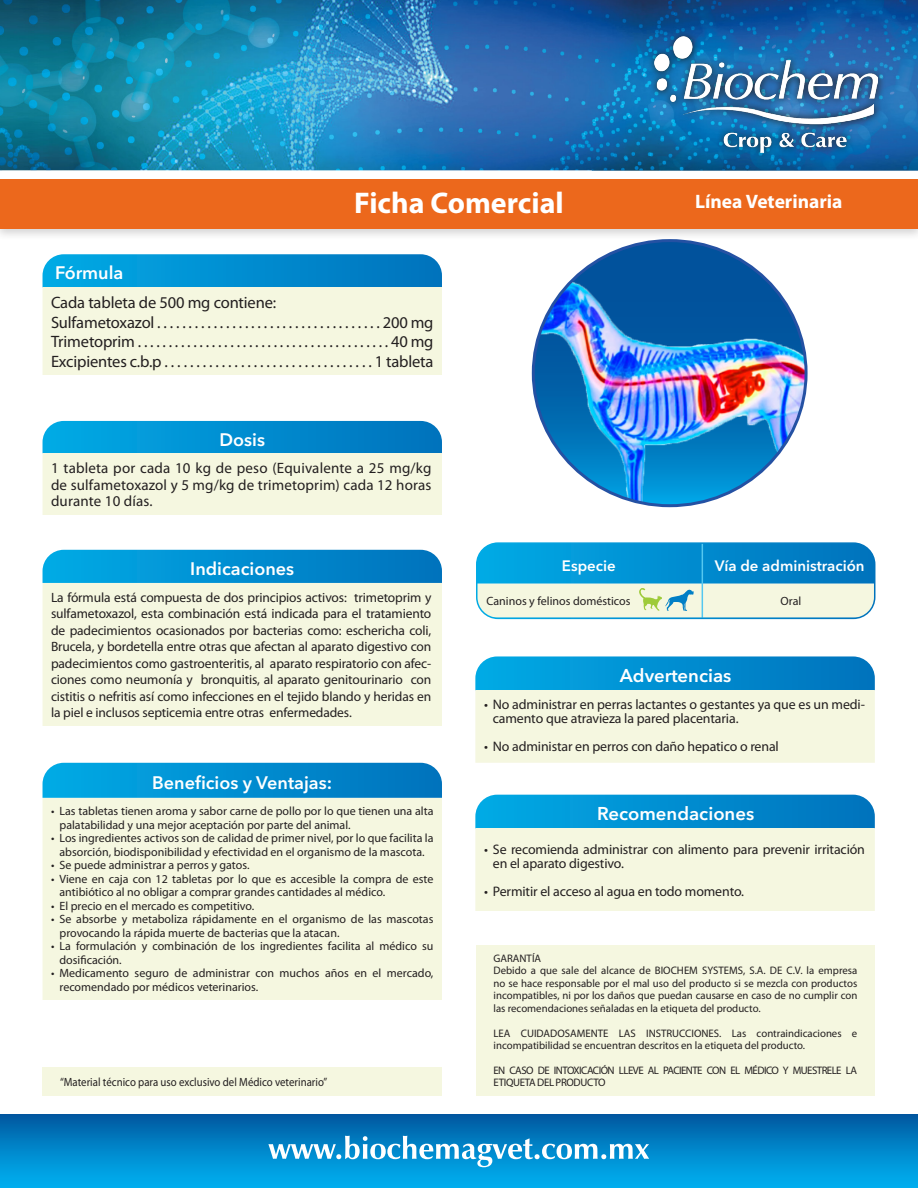
<style>
.page{position:relative;width:918px;height:1188px;background:#fff}
.page>*{position:absolute;margin:0;border:0;box-sizing:border-box;transform-origin:0 0}
.t1{font:700 30px "Myriad Pro";color:#fff}
.t2{font:700 19.5px "Myriad Pro";color:#fff}
.t3{font:600 18.45px "Avenir Next LT Pro";color:#fff}
.t4{font:600 18px "Avenir Next LT Pro";color:#fff}
.t5{font:16.5px/19.5px "Myriad Pro";letter-spacing:-.01em;color:#231f20}
.t6{font:15px/16.5px "Myriad Pro";letter-spacing:.01em;color:#231f20;text-align:justify}
.t7{font:600 15px "Avenir Next LT Pro";color:#fff}
.t8{font:13.8px/13.8px "Myriad Pro";letter-spacing:-.01em;color:#231f20}
.t9{font:13.5px/16.5px "Myriad Pro";letter-spacing:-.01em;color:#231f20;text-align:justify}
.t10{font:12px/13.5px "Myriad Pro";color:#231f20}
.t11{font:12px "Myriad Pro";color:#231f20;scale:.91 1}
.t12{font:10.95px/12.5px "Myriad Pro";color:#231f20}
.t13{font:10.95px/12.5px "Myriad Pro";letter-spacing:-.05em;color:#231f20}
</style>
<div class="page">
<div style="left:0;top:1114px;width:918px;height:74px;background:linear-gradient(to bottom,#005aa1,#00b2f2)"></div>
<svg style="left:268px;top:1136px;width:381px;height:31px"></svg>
<div style="left:0;top:175px;width:918px;height:66px;background:#231f20;opacity:.19"></div>
<div style="left:0;top:179px;width:918px;height:49px;background:#ec681c"></div>
<div style="left:0;top:170px;width:918px;height:9px;background:#fff"></div>
<svg style="left:43px;top:763px;width:399px;height:35px;background:#0490d1"></svg>
<div style="left:43px;top:798px;width:399px;height:201px;background:#f5f7e0"></div>
<svg style="left:43px;top:421px;width:399px;height:32px;background:#048fd1"></svg>
<div style="left:43px;top:453px;width:399px;height:62px;background:#f5f7e0"></div>
<svg style="left:475px;top:795px;width:400px;height:34px;background:#0b92d1"></svg>
<div style="left:475px;top:829px;width:400px;height:82px;background:#f5f7e0"></div>
<svg style="left:475px;top:656px;width:400px;height:107px;background:#aad7db"></svg>
<div style="left:476px;top:542px;width:399px;height:77px;border:2px solid #fff;border-radius:21px"></div>
<svg style="left:477px;top:543px;width:398px;height:75px;background:#6dbcd7"></svg>
<svg style="left:43px;top:254px;width:399px;height:121px;background:#b3dbdc"></svg>
<div style="left:43px;top:1067px;width:399px;height:29px;background:#f5f7e0"></div>
<div style="left:476px;top:945px;width:399px;height:150px;background:#f5f7e0"></div>
<svg style="left:43px;top:550px;width:399px;height:33px;background:#048fd1"></svg>
<div style="left:43px;top:583px;width:399px;height:143px;background:#f5f7e0"></div>
<img style="left:0;top:0;width:918px;height:170px">
<svg style="left:647px;top:30px;width:239px;height:130px;background:#1265a9"></svg>
<img style="left:655px;top:37px;width:223px;height:116px">
<svg style="left:620px;top:241px;width:99px;height:7px"></svg>
<img style="left:533px;top:248px;width:271px;height:258px">
<h1 class="t1" style="left:354px;top:186px;width:211px">Ficha Comercial</h1>
<h2 class="t2" style="left:695px;top:190px;width:149px">Línea Veterinaria</h2>
<h3 class="t4" style="left:55px;top:262px;width:70px">Fórmula</h3>
<h3 class="t5" style="left:51px;top:293px;width:384px">Cada tableta de 500 mg contiene:<br>Sulfametoxazol . . . . . . . . . . . . . . . . . . . . . . . . . . . . . . . . . . . . 200 mg Trimetoprim . . . . . . . . . . . . . . . . . . . . . . . . . . . . . . . . . . . . . . . . . 40 mg Excipientes c.b.p . . . . . . . . . . . . . . . . . . . . . . . . . . . . . . . . . 1 tableta</h3>
<h3 class="t4" style="left:219px;top:429px;width:47px">Dosis</h3>
<p class="t6" style="left:51px;top:459px;width:382px">1 tableta por cada 10 kg de peso (Equivalente a 25 mg/kg de sulfametoxazol y 5 mg/kg de trimetoprim) cada 12 horas durante 10 días.</p>
<h3 class="t4" style="left:190px;top:558px;width:105px">Indicaciones</h3>
<p class="t9" style="left:51px;top:589px;width:382px">La fórmula está compuesta de dos principios activos: trimetoprim y sulfametoxazol, esta combinación está indicada para el tratamiento de padecimientos ocasionados por bacterias como: eschericha coli, Brucela, y bordetella entre otras que afectan al aparato digestivo con padecimientos como gastroenteritis, al aparato respiratorio con afec&shy;ciones como neumonía y bronquitis, al aparato genitourinario con cistitis o nefritis así como infecciones en el tejido blando y heridas en la piel e inclusos septicemia entre otras enfermedades.</p>
<h3 class="t4" style="left:152px;top:772px;width:181px">Beneficios y Ventajas:</h3>
<p class="t10" style="left:60px;top:804px;width:376px;text-indent:-9px">• Las tabletas tienen aroma y sabor carne de pollo por lo que tienen una alta palatabilidad y una mejor aceptación por parte del animal.</p>
<p class="t10" style="left:51px;top:831px;width:384px;text-align:center">• Los ingredientes activos son de calidad de primer nivel, por lo que facilita la absorción, biodisponibilidad y efectividad en el organismo de la mascota.</p>
<p class="t10" style="left:51px;top:858px;width:200px">• Se puede administrar a perros y gatos.</p>
<p class="t10" style="left:60px;top:872px;width:375px;text-indent:-9px">• Viene en caja con 12 tabletas por lo que es accesible la compra de este antibiótico al no obligar a comprar grandes cantidades al médico.</p>
<p class="t10" style="left:51px;top:899px;width:205px">• El precio en el mercado es competitivo.</p>
<p class="t10" style="left:60px;top:912px;width:375px;text-indent:-9px">• Se absorbe y metaboliza rápidamente en el organismo de las mascotas provocando la rápida muerte de bacterias que la atacan.</p>
<p class="t10" style="left:60px;top:939px;width:375px;text-indent:-9px">• La formulación y combinación de los ingredientes facilita al médico su dosificación.</p>
<p class="t10" style="left:60px;top:966px;width:375px;text-indent:-9px">• Medicamento seguro de administrar con muchos años en el mercado, recomendado por médicos veterinarios.</p>
<p class="t11" style="left:60px;top:1074px;width:295px">“Material técnico para uso exclusivo del Médico veterinario”</p>
<p class="t7" style="left:562px;top:556px;width:55px">Especie</p>
<p class="t7" style="left:715px;top:556px;width:151px">Vía de administración</p>
<p class="t10" style="left:487px;top:595px;width:145px">Caninos y felinos domésticos</p>
<p class="t10" style="left:781px;top:595px;width:22px">Oral</p>
<h3 class="t3" style="left:620px;top:665px;width:113px">Advertencias</h3>
<p class="t8" style="left:493px;top:698px;width:374px;text-indent:-9px">• No administrar en perras lactantes o gestantes ya que es un medi&shy;camento que atravieza la pared placentaria.</p>
<p class="t8" style="left:484px;top:739px;width:296px">• No administar en perros con daño hepatico o renal</p>
<h3 class="t3" style="left:597px;top:803px;width:159px">Recomendaciones</h3>
<p class="t8" style="left:493px;top:842px;width:374px;text-indent:-9px">• Se recomienda administrar con alimento para prevenir irritación en el aparato digestivo.</p>
<p class="t8" style="left:484px;top:884px;width:261px">• Permitir el acceso al agua en todo momento.</p>
<p class="t12" style="left:493px;top:952px;width:365px">GARANTÍA<br>Debido a que sale del alcance de BIOCHEM SYSTEMS, S.A. DE C.V. la empresa no se hace responsable por el mal uso del producto si se mezcla con productos incompatibles, ni por los daños que puedan causarse en caso de no cumplir con las recomendaciones señaladas en la etiqueta del producto.</p>
<p class="t12" style="left:493px;top:1027px;width:365px">LEA CUIDADOSAMENTE LAS INSTRUCCIONES. Las contraindicaciones e incompatibilidad se encuentran descritos en la etiqueta del producto.</p>
<p class="t13" style="left:493px;top:1064px;width:365px">EN CASO DE INTOXICACIÓN LLEVE AL PACIENTE CON EL MÉDICO Y MUESTRELE LA<br>ETIQUETA DEL PRODUCTO</p>
</div>
